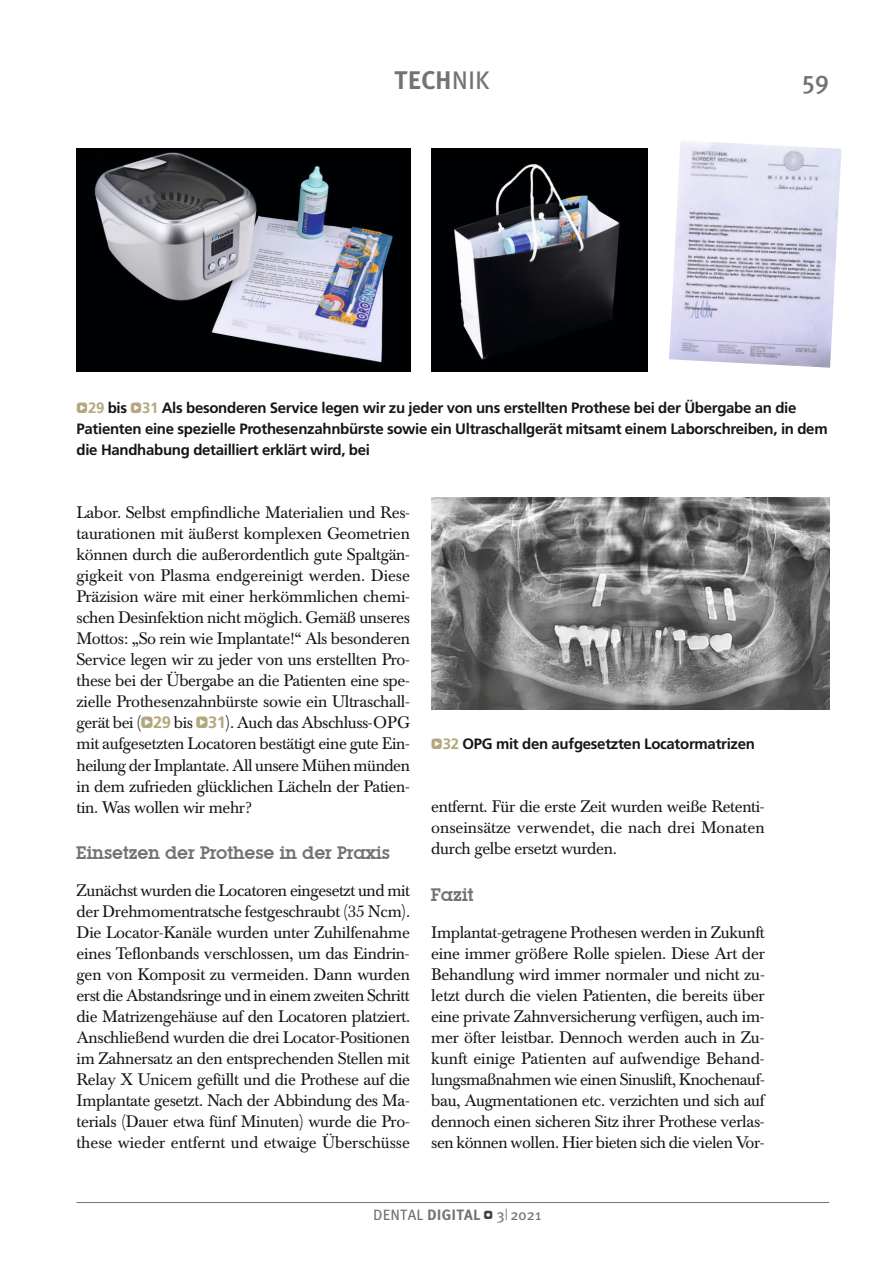
<style>
.page{position:relative;width:893px;height:1263px;background:#fff}
.page>*{position:absolute;margin:0;border:0;box-sizing:border-box;transform-origin:0 0}
.t1{font:700 25.5px "Meta Plus";color:#727372}
.t2{font:500 25.5px "Meta Plus";color:#727372}
.t3{font:700 18px "Lubiana";color:#727372}
.t4{font:16.5px/21px "Baskerville BE";letter-spacing:-.02em;color:#151616;text-align:justify}
.t5{font:700 15px/21px "Frutiger";letter-spacing:-.02em;color:#151616}
.t6{font:15px "Meta Plus";letter-spacing:.01em;color:#727372}
.s1{font-weight:400}
.s2{font-family:"Click Bits Icon Pods";font-weight:400;color:#b3a77e}
.s3{color:#b3a77e}
.s4{font-family:"Click Bits Icon Pods";color:#b3a77e}
.s5{font-family:"Frutiger";font-weight:700;color:#b3a77e}
.s6{font-weight:700}
.s7{font-family:"Click Bits Icon Pods";font-size:12px;color:#414140}
.s8{color:#939393}
</style>
<div class="page">
<hr style="left:77px;top:1202px;width:752px;height:1px;background:#727372">
<img style="left:77px;top:149px;width:333px;height:222px">
<img style="left:431px;top:149px;width:217px;height:222px">
<img style="left:669px;top:141px;width:173px;height:227px">
<img style="left:431px;top:497px;width:398px;height:213px">
<h1 class="t1" style="left:394px;top:65px;width:97px">TECH<span class="s1">NIK</span></h1>
<h1 class="t2" style="left:802px;top:65px;width:29px">59</h1>
<p class="t5" style="left:77px;top:398px;width:753px"><span class="s2">Q</span><span class="s3">29</span> bis <span class="s2">Q</span><span class="s3">31</span> Als besonderen Service legen wir zu jeder von uns erstellten Prothese bei der Übergabe an die<br>Patienten eine spezielle Prothesenzahnbürste sowie ein Ultraschallgerät mitsamt einem Laborschreiben, in dem die Handhabung detailliert erklärt wird, bei</p>
<p class="t4" style="left:77px;top:503px;width:335px">Labor. Selbst empfindliche Materialien und Res&shy;taurationen mit äußerst komplexen Geometrien können durch die außerordentlich gute Spaltgän&shy;gigkeit von Plasma endgereinigt werden. Diese Präzision wäre mit einer herkömmlichen chemi&shy;schen Desinfektion nicht möglich. Gemäß unseres Mottos: „So rein wie Implantate!“ Als besonderen Service legen wir zu jeder von uns erstellten Pro&shy;these bei der Übergabe an die Patienten eine spe&shy;zielle Prothesenzahnbürste sowie ein Ultraschall&shy;gerät bei (<span class="s4">Q</span><span class="s5">29</span> bis <span class="s4">Q</span><span class="s5">31</span>). Auch das Abschluss-OPG mit aufgesetzten Locatoren bestätigt eine gute Ein&shy;heilung der Implantate. All unsere Mühen münden in dem zufrieden glücklichen Lächeln der Patien&shy;tin. Was wollen wir mehr?</p>
<p class="t3" style="left:77px;top:842px;width:315px">Einsetzen der Prothese in der Praxis</p>
<p class="t4" style="left:77px;top:881px;width:335px">Zunächst wurden die Locatoren eingesetzt und mit der Drehmomentratsche festgeschraubt (35 Ncm).<br>Die Locator-Kanäle wurden unter Zuhilfenahme eines Teflonbands verschlossen, um das Eindrin&shy;gen von Komposit zu vermeiden. Dann wurden erst die Abstandsringe und in einem zweiten Schritt die Matrizengehäuse auf den Locatoren platziert.<br>Anschließend wurden die drei Locator-Positionen im Zahnersatz an den entsprechenden Stellen mit Relay X Unicem gefüllt und die Prothese auf die Implantate gesetzt. Nach der Abbindung des Ma&shy;terials (Dauer etwa fünf Minuten) wurde die Pro&shy;these wieder entfernt und etwaige Überschüsse</p>
<p class="t5" style="left:431px;top:734px;width:325px"><span class="s2">Q</span><span class="s3">32</span> OPG mit den aufgesetzten Locatormatrizen</p>
<p class="t4" style="left:431px;top:797px;width:335px">entfernt. Für die erste Zeit wurden weiße Retenti&shy;onseinsätze verwendet, die nach drei Monaten durch gelbe ersetzt wurden.</p>
<p class="t3" style="left:431px;top:884px;width:44px">Fazit</p>
<p class="t4" style="left:431px;top:923px;width:335px">Implantat-getragene Prothesen werden in Zukunft eine immer größere Rolle spielen. Diese Art der Behandlung wird immer normaler und nicht zu&shy;letzt durch die vielen Patienten, die bereits über eine private Zahnversicherung verfügen, auch im&shy;mer öfter leistbar. Dennoch werden auch in Zu&shy;kunft einige Patienten auf aufwendige Behand&shy;lungsmaßnahmen wie einen Sinuslift, Knochenauf&shy;bau, Augmentationen etc. verzichten und sich auf dennoch einen sicheren Sitz ihrer Prothese verlas&shy;sen können wollen. Hier bieten sich die vielen Vor-</p>
<p class="t6" style="left:373px;top:1206px;width:170px">DENTAL <span class="s6">DIGITAL</span> <span class="s7">W</span> 3<span class="s8">|</span> 2021</p>
</div>
